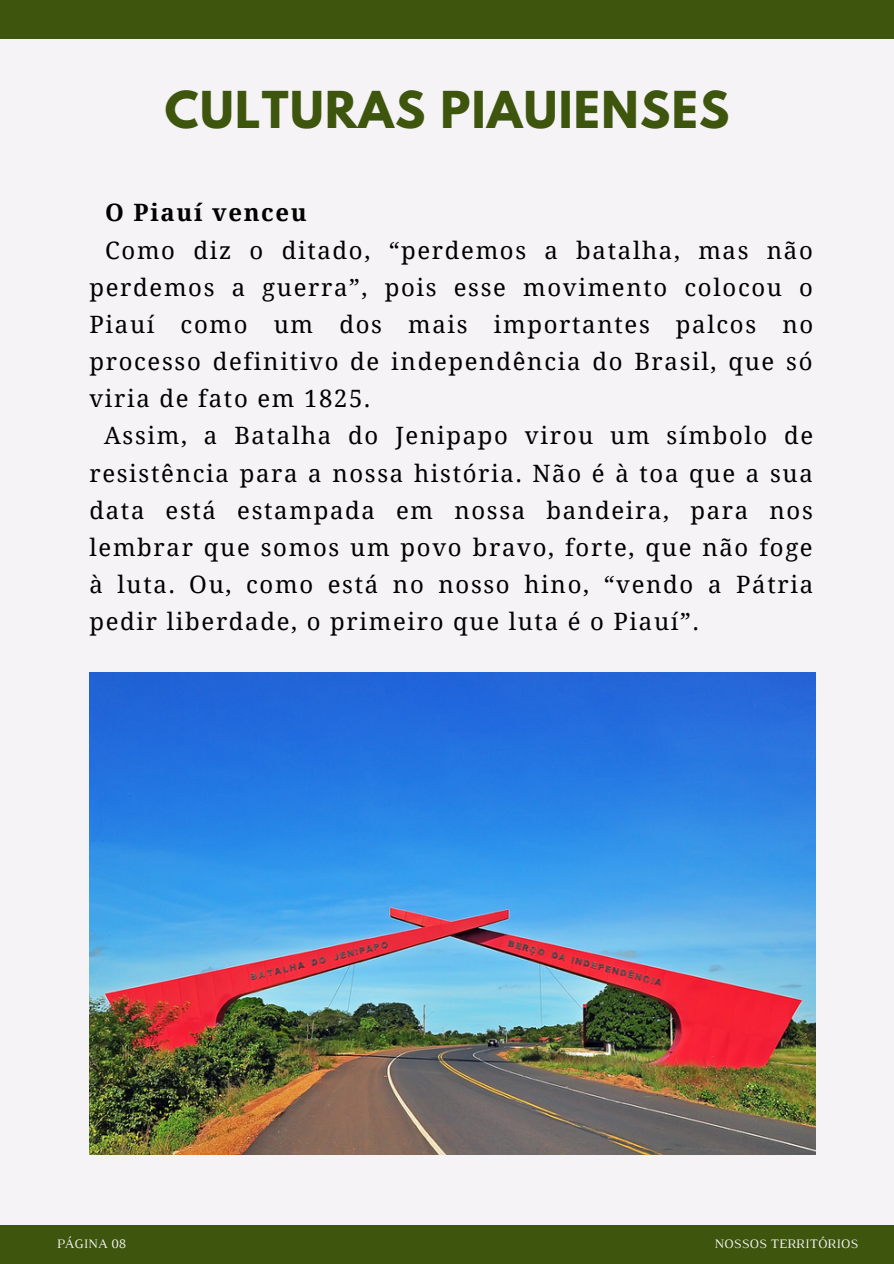
<style>
.page{position:relative;width:894px;height:1264px;background:#fff}
.page>*{position:absolute;margin:0;border:0;box-sizing:border-box;transform-origin:0 0}
.t1{font:700 45px "League Spartan";letter-spacing:.03em;color:#3d550c}
.t2{font:23.85px/37.2px "Noto Serif";letter-spacing:.07em;color:#000;text-align:justify}
.t3{font:700 23.85px "Noto Serif";letter-spacing:.07em;color:#000}
.t4{font:13.2px "Luthier";color:#f5f3f5}
</style>
<div class="page">
<div style="left:0;top:0;width:893px;height:1263px;background:#f5f3f5"></div>
<div style="left:0;top:1224px;width:893px;height:39px;background:#3d550c"></div>
<div style="left:0;top:0;width:893px;height:39px;background:#3d550c"></div>
<img style="left:89px;top:672px;width:725px;height:482px">
<p class="t1" style="left:165px;top:87px;width:565px">CULTURAS PIAUIENSES</p>
<p class="t3" style="left:105px;top:196px;width:203px">O Piauí venceu</p>
<p class="t2" style="left:89px;top:231px;width:725px;text-indent:16px">Como diz o ditado, “perdemos a batalha, mas não perdemos a guerra”, pois esse movimento colocou o Piauí como um dos mais importantes palcos no processo definitivo de independência do Brasil, que só viria de fato em 1825.</p>
<p class="t2" style="left:89px;top:416px;width:725px;text-indent:15px">Assim, a Batalha do Jenipapo virou um símbolo de resistência para a nossa história. Não é à toa que a sua data está estampada em nossa bandeira, para nos lembrar que somos um povo bravo, forte, que não foge à luta. Ou, como está no nosso hino, “vendo a Pátria pedir liberdade, o primeiro que luta é o Piauí”.</p>
<p class="t4" style="left:57px;top:1239px;width:71px">PÁGINA 08</p>
<p class="t4" style="left:714px;top:1238px;width:145px">NOSSOS TERRITÓRIOS</p>
</div>
